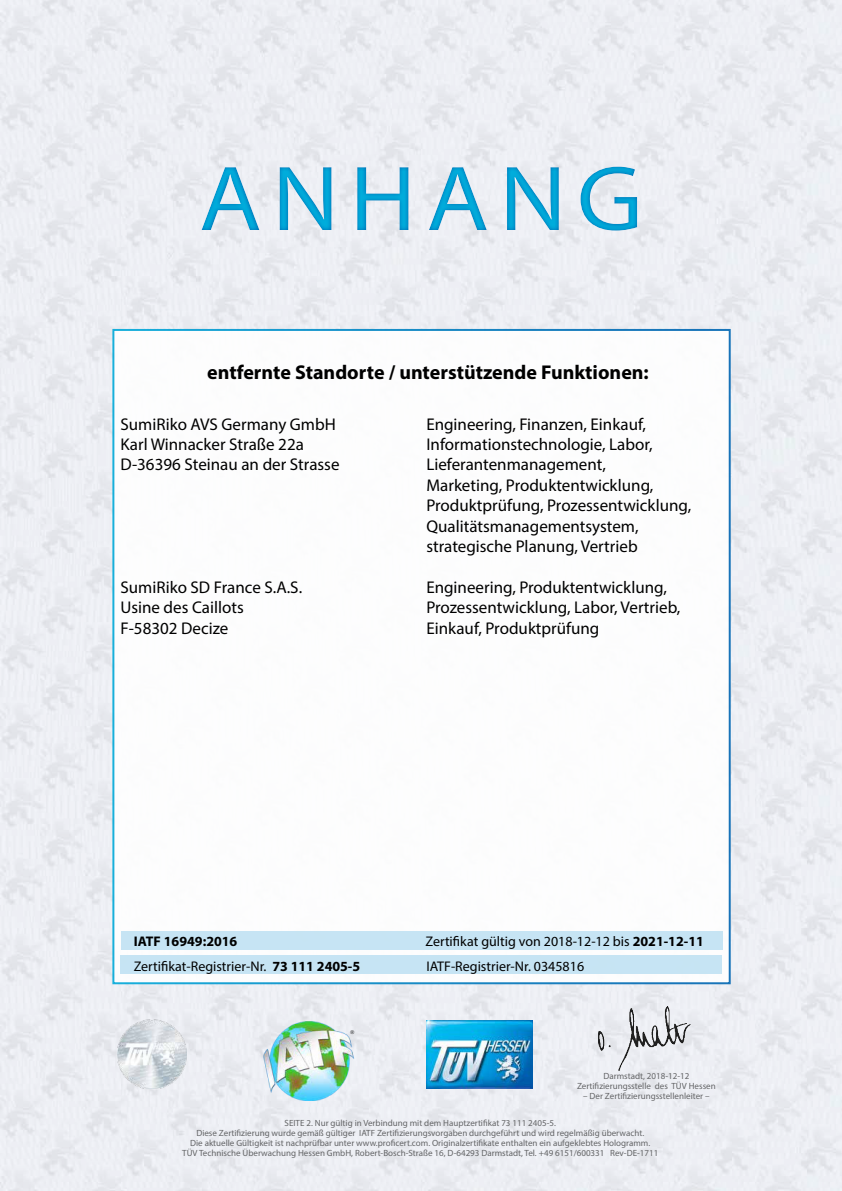
<style>
.page{position:relative;width:842px;height:1191px;background:#fff}
.page>*{position:absolute;margin:0;border:0;box-sizing:border-box;transform-origin:0 0}
.t1{font:93px "Myriad Pro";letter-spacing:.1em;color:#00addc;scale:1.1 1}
.t2{font:700 20px "Myriad Pro";color:#000}
.t3{font:17px/20.4px "Myriad Pro";color:#000}
.t4{font:14px/24.6px "Myriad Pro";color:#000}
.t5{font:700 14px/24.6px "Myriad Pro";color:#000}
.t6{font:9px/10px "Myriad Pro";color:#636466;text-align:center}
.s1{font-weight:400}
.s2{font-weight:700}
</style>
<div class="page">
<img style="left:0;top:0;width:842px;height:1191px">
<img style="left:731px;top:695px;width:103px;height:47px">
<img style="left:734px;top:566px;width:108px;height:47px">
<img style="left:427px;top:1020px;width:106px;height:69px">
<div style="left:113px;top:330px;width:617px;height:653px;background:#fff"></div>
<div style="left:120px;top:955px;width:602px;height:19px;background:#c0e2f3"></div>
<div style="left:121px;top:931px;width:601px;height:19px;background:#c0e2f3"></div>
<img style="left:731px;top:455px;width:111px;height:40px">
<img style="left:731px;top:793px;width:81px;height:72px">
<img style="left:598px;top:1006px;width:92px;height:64px">
<img style="left:261px;top:1021px;width:96px;height:79px">
<svg style="left:0;top:141px;width:842px;height:113px;fill:#eceef3"></svg>
<img style="left:117px;top:1019px;width:70px;height:69px">
<svg style="left:350px;top:1030px;width:4px;height:4px"></svg>
<h1 class="t1" style="left:199px;top:153px;width:405px">ANHANG</h1>
<h2 class="t2" style="left:207px;top:365px;width:443px">entfernte Standorte / unterstützende Funktionen:</h2>
<h3 class="t3" style="left:120px;top:414px;width:221px">SumiRiko AVS Germany GmbH<br>Karl Winnacker Straße 22a<br>D-36396 Steinau an der Strasse</h3>
<h3 class="t3" style="left:426px;top:414px;width:266px">Engineering, Finanzen, Einkauf, Informationstechnologie, Labor, Lieferantenmanagement,<br>Marketing, Produktentwicklung, Produktprüfung, Prozessentwicklung, Qualitätsmanagementsystem, strategische Planung, Vertrieb</h3>
<h3 class="t3" style="left:426px;top:577px;width:256px">Engineering, Produktentwicklung,<br>Prozessentwicklung, Labor, Vertrieb,<br>Einkauf, Produktprüfung</h3>
<h3 class="t3" style="left:120px;top:577px;width:183px">SumiRiko SD France S.A.S.<br>Usine des Caillots<br>F-58302 Decize</h3>
<h3 class="t5" style="left:134px;top:930px;width:228px">IATF 16949:2016<br><span class="s1">Zertifikat-Registrier-Nr.</span> 73 111 2405-5</h3>
<h3 class="t4" style="left:425px;top:929px;width:280px">Zertifikat gültig von 2018-12-12 bis <span class="s2">2021-12-11<br></span>IATF-Registrier-Nr. 0345816</h3>
<p class="t6" style="left:577px;top:1071px;width:140px">Darmstadt, 2018-12-12<br>Zertifizierungsstelle des TÜV Hessen</p>
<p class="t6" style="left:583px;top:1091px;width:128px">– Der Zertifizierungsstellenleiter –</p>
<p class="t6" style="left:182px;top:1118px;width:478px">SEITE 2. Nur gültig in Verbindung mit dem Hauptzertifikat 73 111 2405-5.<br>Diese Zertifizierung wurde gemäß gültiger IATF Zertifizierungsvorgaben durchgeführt und wird regelmäßig überwacht.<br>Die aktuelle Gültigkeit ist nachprüfbar unter www.proficert.com. Originalzertifikate enthalten ein aufgeklebtes Hologramm.<br>TÜV Technische Überwachung Hessen GmbH, Robert-Bosch-Straße 16, D-64293 Darmstadt, Tel. +49 6151/600331 Rev-DE-1711</p>
</div>
